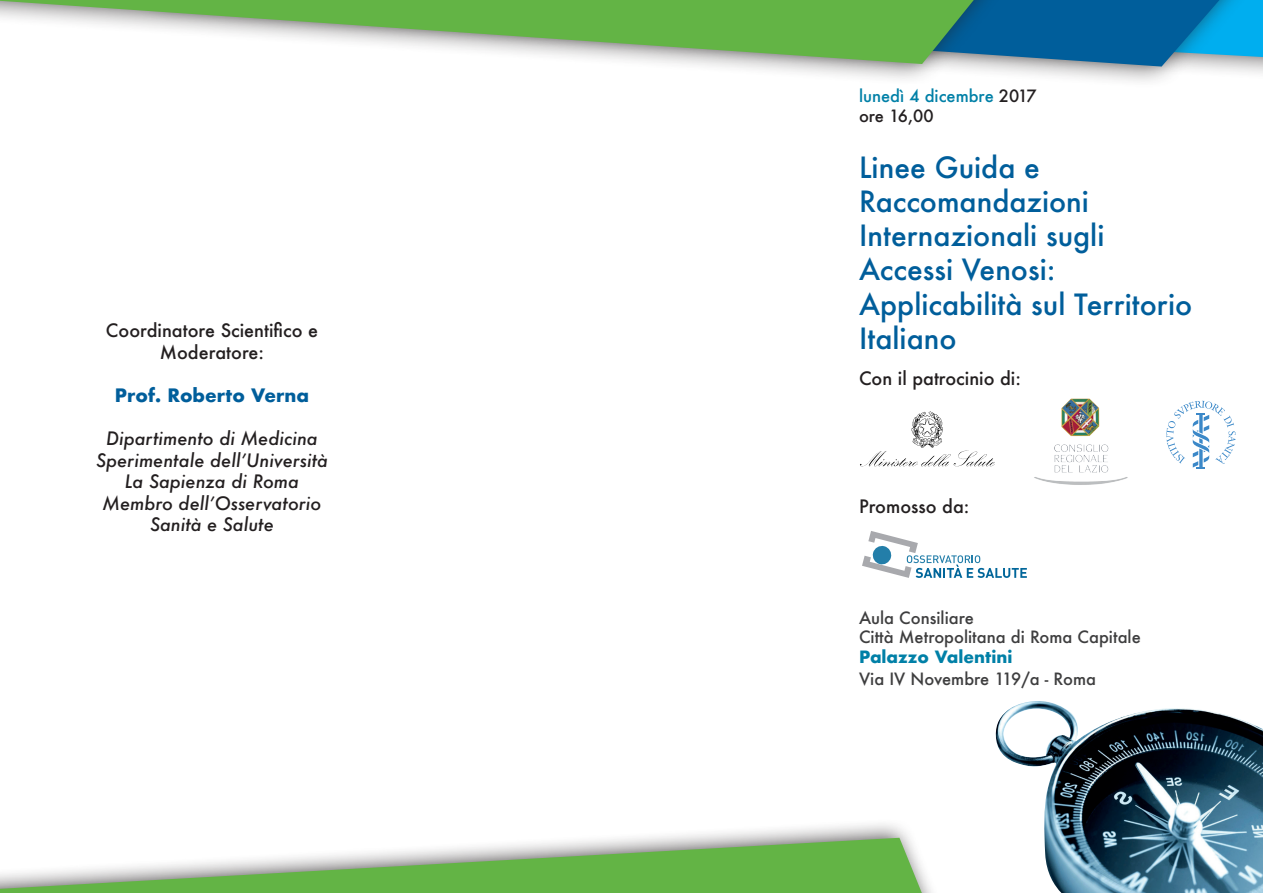
<style>
.page{position:relative;width:1263px;height:893px;background:#fff}
.page>*{position:absolute;margin:0;border:0;box-sizing:border-box;transform-origin:0 0}
.t1{font:500 28.5px/34.2px "Futura";color:#005e9b}
.t2{font:italic 500 18px/21.6px "Futura";color:#231f20;text-align:center}
.t3{font:500 18px/21.6px "Futura";color:#231f20;text-align:center}
.t4{font:700 18px "Futura";color:#005e9b}
.t5{font:500 16.5px/19.8px "Futura";color:#3e3e3f}
.t6{font:500 16.5px/19.8px "Futura";color:#0080a7}
.t7{font:700 16.5px "Futura";color:#0080a7}
.s1{color:#231f20}
</style>
<div class="page">
<svg style="left:1056px;top:0;width:207px;height:82px;background:#3e91be"></svg>
<svg style="left:0;top:0;width:1042px;height:79px"></svg>
<div style="left:0;top:818px;width:992px;height:75px;background:#231f20;opacity:.75"></div>
<svg style="left:0;top:838px;width:922px;height:55px;fill:#63b445"></svg>
<img style="left:995px;top:701px;width:268px;height:192px">
<svg style="left:1003px;top:706px;width:69px;height:54px"></svg>
<svg style="left:862px;top:531px;width:165px;height:47px"></svg>
<svg style="left:860px;top:412px;width:135px;height:55px"></svg>
<img style="left:1034px;top:398px;width:94px;height:87px">
<svg style="left:1166px;top:401px;width:70px;height:67px"></svg>
<p class="t3" style="left:106px;top:319px;width:214px">Coordinatore Scientifico e<br>Moderatore:</p>
<p class="t4" style="left:115px;top:382px;width:195px">Prof. Roberto Verna</p>
<p class="t2" style="left:96px;top:427px;width:233px">Dipartimento di Medicina<br>Sperimentale dell’Università<br>La Sapienza di Roma<br>Membro dell’Osservatorio<br>Sanità e Salute</p>
<p class="t6" style="left:859px;top:86px;width:179px">lunedì 4 dicembre <span class="s1">2017 ore 16,00</span></p>
<h1 class="t1" style="left:859px;top:150px;width:335px">Linee Guida e<br>Raccomandazioni<br>Internazionali sugli<br>Accessi Venosi:<br>Applicabilità sul Territorio<br>Italiano</h1>
<p class="t3" style="left:859px;top:367px;width:163px">Con il patrocinio di:</p>
<p class="t3" style="left:859px;top:496px;width:112px">Promosso da:</p>
<p class="t5" style="left:859px;top:607px;width:283px">Aula Consiliare<br>Città Metropolitana di Roma Capitale</p>
<p class="t7" style="left:859px;top:645px;width:155px">Palazzo Valentini</p>
<p class="t5" style="left:859px;top:669px;width:239px">Via IV Novembre 119/a - Roma</p>
</div>
